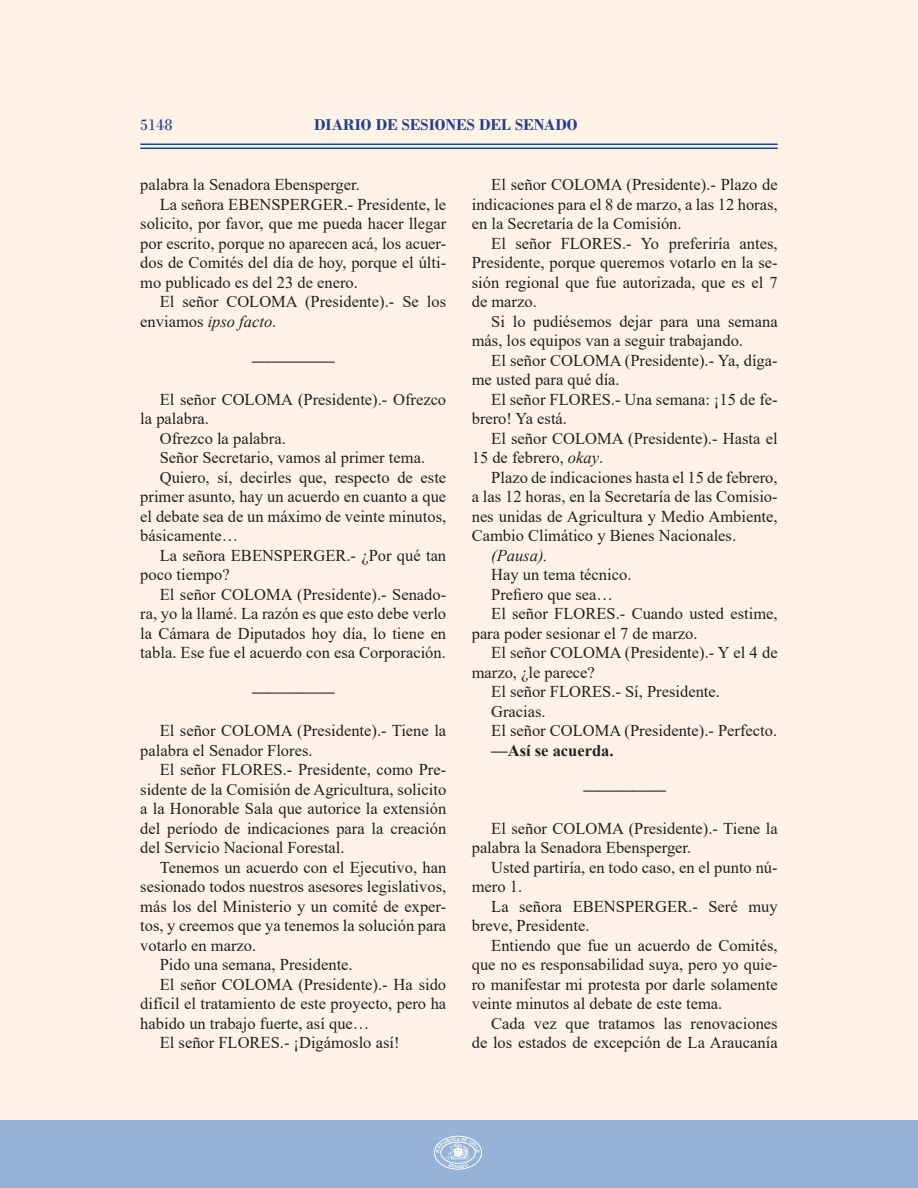
<style>
.page{position:relative;width:918px;height:1188px;background:#fff}
.page>*{position:absolute;margin:0;border:0;box-sizing:border-box;transform-origin:0 0}
.Párrafo_Texto_Sesión{font:16.5px/19.5px "Times New Roman";color:#231f20}
.t1{font:700 16.5px "Bodoni";color:#253f8e}
.LINEA{font:700 16.5px "Times New Roman";color:#231f20}
.Párrafo_Texto_Sesión-2{font:700 16.5px "Times New Roman";color:#231f20}
.Párrafo_Texto_Sesión-3{font:italic 16.5px "Times New Roman";color:#231f20}
.t2{font:16.5px "Bodoni";color:#253f8e}
.t3{font:700 4.5px "Arial";color:#fff}
.s1{font-style:italic}
</style>
<div class="page">
<div style="left:0;top:1120px;width:918px;height:68px;background:#95b3d7"></div>
<div style="left:434px;top:1136px;width:48px;height:33px;border:1px solid #fff;border-radius:50%"></div>
<hr style="left:140px;top:148px;width:638px;height:1px;background:#253f8e">
<hr style="left:140px;top:144px;width:638px;height:1px;background:#253f8e">
<svg style="left:436px;top:1137px;width:44px;height:31px"></svg>
<p class="t2" style="left:140px;top:115px;width:34px">5148</p>
<p class="t1" style="left:314px;top:114px;width:265px">DIARIO DE SESIONES DEL SENADO</p>
<p class="Párrafo_Texto_Sesión" style="left:140px;top:174px;width:221px">palabra la Senadora Ebensperger.</p>
<p class="Párrafo_Texto_Sesión" style="left:140px;top:194px;width:307px;text-align:justify;text-indent:20px">La señora EBENSPERGER.- Presidente, le solicito, por favor, que me pueda hacer llegar por escrito, porque no aparecen acá, los acuer&shy;dos de Comités del día de hoy, porque el últi&shy;mo publicado es del 23 de enero.</p>
<p class="Párrafo_Texto_Sesión" style="left:140px;top:291px;width:307px;text-indent:20px">El señor COLOMA (Presidente).- Se los enviamos <span class="s1">ipso facto</span>.</p>
<p class="LINEA" style="left:252px;top:348px;width:84px">—————</p>
<p class="Párrafo_Texto_Sesión" style="left:140px;top:389px;width:307px;text-indent:20px">El señor COLOMA (Presidente).- Ofrezco la palabra.</p>
<p class="Párrafo_Texto_Sesión" style="left:160px;top:428px;width:127px">Ofrezco la palabra.</p>
<p class="Párrafo_Texto_Sesión" style="left:160px;top:447px;width:267px">Señor Secretario, vamos al primer tema.</p>
<p class="Párrafo_Texto_Sesión" style="left:140px;top:467px;width:307px;text-align:justify;text-indent:20px">Quiero, sí, decirles que, respecto de este primer asunto, hay un acuerdo en cuanto a que el debate sea de un máximo de veinte minutos, básicamente…</p>
<p class="Párrafo_Texto_Sesión" style="left:140px;top:545px;width:307px;text-indent:20px">La señora EBENSPERGER.- ¿Por qué tan poco tiempo?</p>
<p class="Párrafo_Texto_Sesión" style="left:140px;top:584px;width:307px;text-align:justify;text-indent:20px">El señor COLOMA (Presidente).- Senado&shy;ra, yo la llamé. La razón es que esto debe verlo la Cámara de Diputados hoy día, lo tiene en tabla. Ese fue el acuerdo con esa Corporación.</p>
<p class="LINEA" style="left:252px;top:680px;width:84px">—————</p>
<p class="Párrafo_Texto_Sesión" style="left:140px;top:720px;width:307px;text-indent:20px">El señor COLOMA (Presidente).- Tiene la palabra el Senador Flores.</p>
<p class="Párrafo_Texto_Sesión" style="left:140px;top:759px;width:307px;text-align:justify;text-indent:20px">El señor FLORES.- Presidente, como Pre&shy;sidente de la Comisión de Agricultura, solicito a la Honorable Sala que autorice la extensión del período de indicaciones para la creación del Servicio Nacional Forestal.</p>
<p class="Párrafo_Texto_Sesión" style="left:140px;top:857px;width:307px;text-align:justify;text-indent:20px">Tenemos un acuerdo con el Ejecutivo, han sesionado todos nuestros asesores legislativos, más los del Ministerio y un comité de exper&shy;tos, y creemos que ya tenemos la solución para votarlo en marzo.</p>
<p class="Párrafo_Texto_Sesión" style="left:160px;top:954px;width:194px">Pido una semana, Presidente.</p>
<p class="Párrafo_Texto_Sesión" style="left:140px;top:974px;width:307px;text-align:justify;text-indent:20px">El señor COLOMA (Presidente).- Ha sido difícil el tratamiento de este proyecto, pero ha habido un trabajo fuerte, así que…</p>
<p class="Párrafo_Texto_Sesión" style="left:160px;top:1032px;width:241px">El señor FLORES.- ¡Digámoslo así!</p>
<p class="Párrafo_Texto_Sesión" style="left:472px;top:174px;width:307px;text-align:justify;text-indent:20px">El señor COLOMA (Presidente).- Plazo de indicaciones para el 8 de marzo, a las 12 horas, en la Secretaría de la Comisión.</p>
<p class="Párrafo_Texto_Sesión" style="left:472px;top:233px;width:307px;text-align:justify;text-indent:20px">El señor FLORES.- Yo preferiría antes, Presidente, porque queremos votarlo en la se&shy;sión regional que fue autorizada, que es el 7 de marzo.</p>
<p class="Párrafo_Texto_Sesión" style="left:472px;top:311px;width:307px;text-indent:20px">Si lo pudiésemos dejar para una semana más, los equipos van a seguir trabajando.</p>
<p class="Párrafo_Texto_Sesión" style="left:472px;top:350px;width:307px;text-indent:20px">El señor COLOMA (Presidente).- Ya, díga&shy;me usted para qué día.</p>
<p class="Párrafo_Texto_Sesión" style="left:472px;top:389px;width:307px;text-indent:20px">El señor FLORES.- Una semana: ¡15 de fe&shy;brero! Ya está.</p>
<p class="Párrafo_Texto_Sesión" style="left:472px;top:428px;width:307px;text-indent:20px">El señor COLOMA (Presidente).- Hasta el<br>15 de febrero, <span class="s1">okay</span>.</p>
<p class="Párrafo_Texto_Sesión" style="left:472px;top:467px;width:307px;text-align:justify;text-indent:20px">Plazo de indicaciones hasta el 15 de febrero, a las 12 horas, en la Secretaría de las Comisio&shy;nes unidas de Agricultura y Medio Ambiente, Cambio Climático y Bienes Nacionales.</p>
<p class="Párrafo_Texto_Sesión-3" style="left:491px;top:544px;width:58px">(Pausa).</p>
<p class="Párrafo_Texto_Sesión" style="left:491px;top:564px;width:142px">Hay un tema técnico.</p>
<p class="Párrafo_Texto_Sesión" style="left:491px;top:584px;width:123px">Prefiero que sea…</p>
<p class="Párrafo_Texto_Sesión" style="left:472px;top:603px;width:307px;text-indent:20px">El señor FLORES.- Cuando usted estime, para poder sesionar el 7 de marzo.</p>
<p class="Párrafo_Texto_Sesión" style="left:472px;top:642px;width:307px;text-indent:20px">El señor COLOMA (Presidente).- Y el 4 de marzo, ¿le parece?</p>
<p class="Párrafo_Texto_Sesión" style="left:491px;top:681px;width:230px">El señor FLORES.- Sí, Presidente.</p>
<p class="Párrafo_Texto_Sesión" style="left:491px;top:701px;width:56px">Gracias.</p>
<p class="Párrafo_Texto_Sesión" style="left:491px;top:720px;width:287px">El señor COLOMA (Presidente).- Perfecto.</p>
<p class="Párrafo_Texto_Sesión-2" style="left:491px;top:738px;width:124px">—Así se acuerda.</p>
<p class="LINEA" style="left:583px;top:777px;width:84px">—————</p>
<p class="Párrafo_Texto_Sesión" style="left:472px;top:818px;width:307px;text-indent:20px">El señor COLOMA (Presidente).- Tiene la palabra la Senadora Ebensperger.</p>
<p class="Párrafo_Texto_Sesión" style="left:472px;top:857px;width:307px;text-indent:20px">Usted partiría, en todo caso, en el punto nú&shy;mero 1.</p>
<p class="Párrafo_Texto_Sesión" style="left:472px;top:896px;width:307px;text-indent:20px">La señora EBENSPERGER.- Seré muy breve, Presidente.</p>
<p class="Párrafo_Texto_Sesión" style="left:472px;top:935px;width:307px;text-align:justify;text-indent:20px">Entiendo que fue un acuerdo de Comités, que no es responsabilidad suya, pero yo quie&shy;ro manifestar mi protesta por darle solamente veinte minutos al debate de este tema.</p>
<p class="Párrafo_Texto_Sesión" style="left:472px;top:1013px;width:307px;text-align:right">Cada vez que tratamos las renovaciones de los estados de excepción de La Araucanía</p>
<p class="t3" style="left:457px;top:1136px;width:5px">A</p>
</div>
